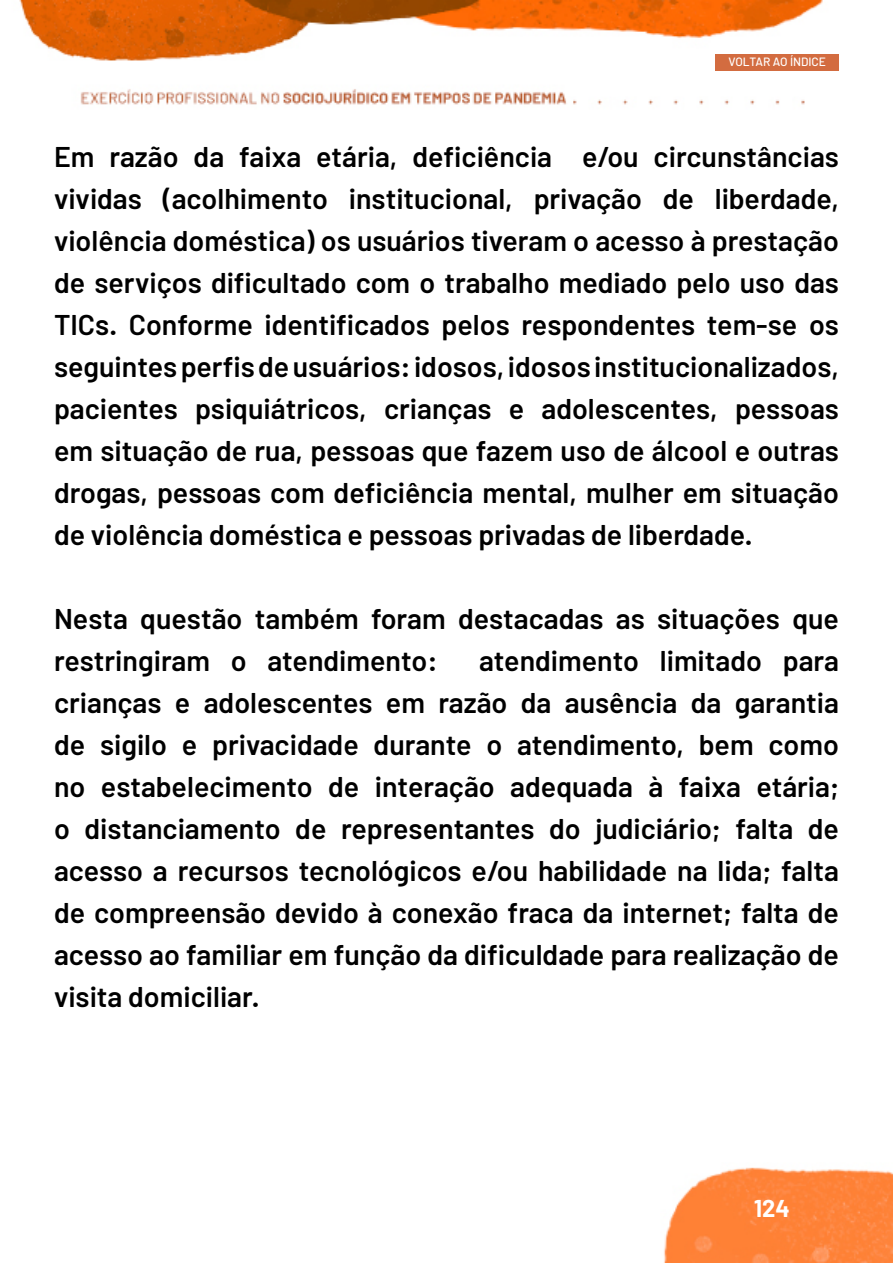
<style>
.page{position:relative;width:893px;height:1263px;background:#fff}
.page>*{position:absolute;margin:0;border:0;box-sizing:border-box;transform-origin:0 0}
.t1{font:600 28.5px/42px "Barlow";color:#000;text-align:justify}
.t2{font:700 23.85px "Barlow";color:#fff}
.t3{font:500 12px "Barlow";color:#fff}
</style>
<div class="page">
<img style="left:19px;top:0;width:804px;height:105px">
<img style="left:664px;top:1167px;width:229px;height:96px">
<div style="left:716px;top:54px;width:123px;height:17px;background:#d36c40"></div>
<p class="t3" style="left:728px;top:54px;width:99px">VOLTAR AO ÍNDICE</p>
<p class="t1" style="left:54px;top:135px;width:786px">Em razão da faixa etária, deficiência e/ou circunstâncias vividas (acolhimento institucional, privação de liberdade, violência doméstica) os usuários tiveram o acesso à prestação de serviços dificultado com o trabalho mediado pelo uso das TICs. Conforme identificados pelos respondentes tem-se os seguintes perfis de usuários: idosos, idosos institucionalizados, pacientes psiquiátricos, crianças e adolescentes, pessoas em situação de rua, pessoas que fazem uso de álcool e outras drogas, pessoas com deficiência mental, mulher em situação de violência doméstica e pessoas privadas de liberdade.</p>
<p class="t1" style="left:54px;top:597px;width:786px">Nesta questão também foram destacadas as situações que restringiram o atendimento:</p>
<p class="t1" style="left:54px;top:639px;width:787px;text-indent:425px">atendimento limitado para crianças e adolescentes em razão da ausência da garantia de sigilo e privacidade durante o atendimento, bem como no estabelecimento de interação adequada à faixa etária; o distanciamento de representantes do judiciário; falta de acesso a recursos tecnológicos e/ou habilidade na lida; falta de compreensão devido à conexão fraca da internet; falta de acesso ao familiar em função da dificuldade para realização de visita domiciliar.</p>
<p class="t2" style="left:754px;top:1193px;width:37px">124</p>
</div>
